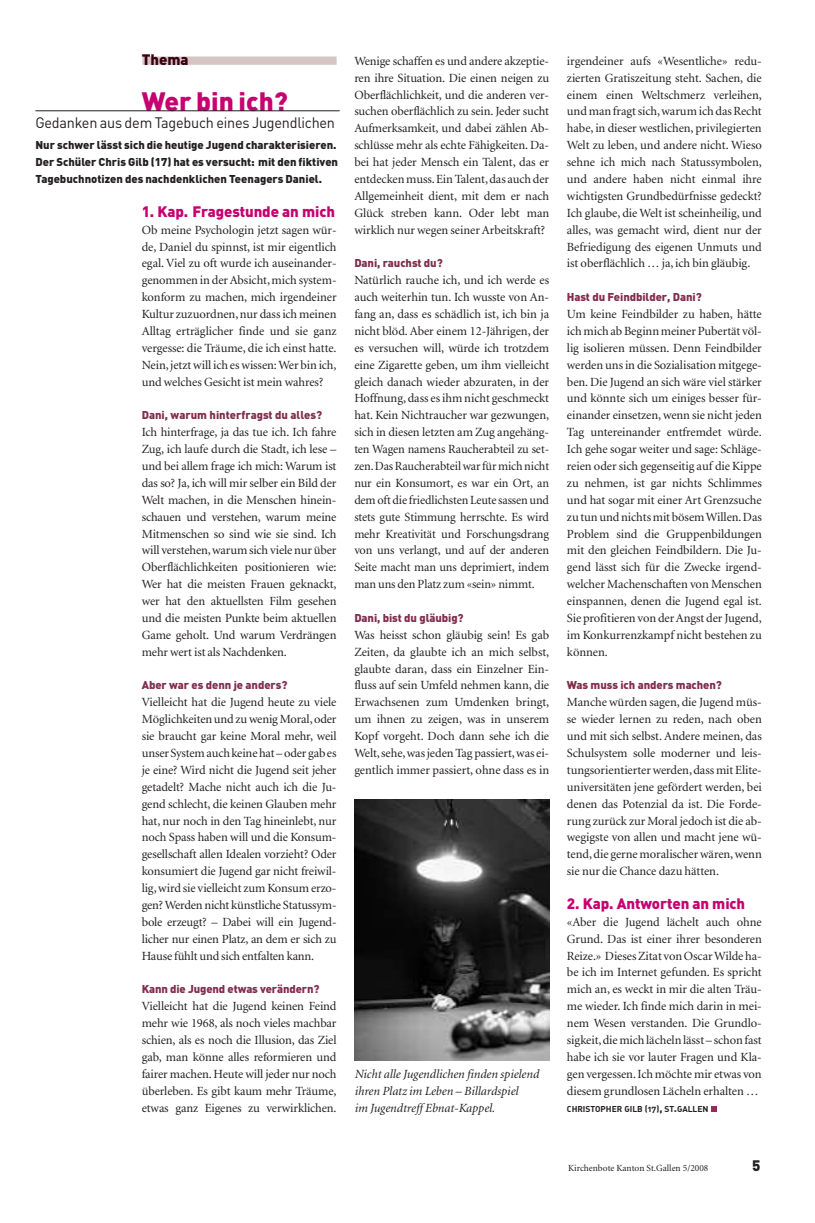
<style>
.page{position:relative;width:815px;height:1223px;background:#fff}
.page>*{position:absolute;margin:0;border:0;box-sizing:border-box;transform-origin:0 0}
.t1{font:900 26.25px "DIN";color:#c60170}
.t2{font:900 15px "DIN";letter-spacing:-.005em;color:#c60170}
.t3{font:15px "DIN";letter-spacing:-.015em;color:#231f20;scale:.96 1}
.t4{font:900 15px "DIN";color:#390014}
.t5{font:900 15px "DIN";color:#231f20}
.t6{font:12.5px/16.9px "Minion";letter-spacing:-.005em;color:#231f20;text-align:justify}
.t7{font:italic 12.5px/16.9px "Minion";color:#231f20}
.t8{font:900 11.25px "DIN";letter-spacing:-.005em;color:#812e4d}
.t9{font:900 11.25px/16.9px "DIN";color:#231f20}
.t10{font:9.38px "Minion";color:#231f20}
.t11{font:8.5px "DIN Bold Alternate";color:#231f20}
.s1{font-size:8.75px}
.s2{font-size:11.25px}
</style>
<div class="page">
<div style="left:142px;top:56px;width:195px;height:9px;background:#d5c5c3"></div>
<hr style="left:35px;top:111px;width:305px;height:1px;background:#231f20">
<svg style="left:712px;top:1106px;width:5px;height:5px"></svg>
<img style="left:354px;top:799px;width:195px;height:261px">
<p class="t4" style="left:142px;top:51px;width:48px">Thema</p>
<h1 class="t1" style="left:142px;top:87px;width:148px">Wer bin ich?</h1>
<p class="t3" style="left:35px;top:114px;width:314px">Gedanken aus dem Tagebuch eines Jugendlichen</p>
<p class="t9" style="left:35px;top:137px;width:304px">Nur schwer lässt sich die heutige Jugend charakterisieren.<br>Der Schüler Chris Gilb (17) hat es versucht: mit den fiktiven<br>Tagebuchnotizen des nachdenklichen Teenagers Daniel.</p>
<p class="t2" style="left:142px;top:203px;width:195px">1. Kap. Fragestunde an mich</p>
<p class="t6" style="left:142px;top:222px;width:196px">Ob meine Psychologin jetzt sagen wür&shy;de, Daniel du spinnst, ist mir eigentlich egal. Viel zu oft wurde ich auseinander&shy;genommen in der Absicht, mich system&shy;konform zu machen, mich irgendeiner Kultur zuzuordnen, nur dass ich meinen Alltag erträglicher finde und sie ganz vergesse: die Träume, die ich einst hatte.<br>Nein, jetzt will ich es wissen: Wer bin ich, und welches Gesicht ist mein wahres?</p>
<p class="t8" style="left:142px;top:409px;width:182px">Dani, warum hinterfragst du alles?</p>
<p class="t6" style="left:142px;top:425px;width:196px">Ich hinterfrage, ja das tue ich. Ich fahre Zug, ich laufe durch die Stadt, ich lese – und bei allem frage ich mich: Warum ist das so? Ja, ich will mir selber ein Bild der Welt machen, in die Menschen hinein&shy;schauen und verstehen, warum meine Mitmenschen so sind wie sie sind. Ich will verstehen,warum sich viele nur über Oberflächlichkeiten positionieren wie:<br>Wer hat die meisten Frauen geknackt, wer hat den aktuellsten Film gesehen und die meisten Punkte beim aktuellen Game geholt. Und warum Verdrängen mehr wert ist als Nachdenken.</p>
<p class="t8" style="left:142px;top:679px;width:147px">Aber war es denn je anders?</p>
<p class="t6" style="left:142px;top:695px;width:196px">Vielleicht hat die Jugend heute zu viele Möglichkeiten und zu wenig Moral,oder sie braucht gar keine Moral mehr, weil unser System auch keine hat – oder gab es je eine? Wird nicht die Jugend seit jeher getadelt? Mache nicht auch ich die Ju&shy;gend schlecht, die keinen Glauben mehr hat, nur noch in den Tag hineinlebt, nur noch Spass haben will und die Konsum&shy;gesellschaft allen Idealen vorzieht? Oder konsumiert die Jugend gar nicht freiwil&shy;lig, wird sie vielleicht zum Konsum erzo&shy;gen? Werden nicht künstliche Statussym&shy;bole erzeugt? – Dabei will ein Jugend&shy;licher nur einen Platz, an dem er sich zu Hause fühlt und sich entfalten kann.</p>
<p class="t8" style="left:142px;top:982px;width:179px">Kann die Jugend etwas verändern?</p>
<p class="t6" style="left:142px;top:998px;width:196px">Vielleicht hat die Jugend keinen Feind mehr wie 1968, als noch vieles machbar schien, als es noch die Illusion, das Ziel gab, man könne alles reformieren und fairer machen. Heute will jeder nur noch überleben. Es gibt kaum mehr Träume, etwas ganz Eigenes zu verwirklichen.</p>
<p class="t6" style="left:354px;top:53px;width:196px">Wenige schaffen es und andere akzeptie&shy;ren ihre Situation. Die einen neigen zu Oberflächlichkeit, und die anderen ver&shy;suchen oberflächlich zu sein. Jeder sucht Aufmerksamkeit, und dabei zählen Ab&shy;schlüsse mehr als echte Fähigkeiten. Da&shy;bei hat jeder Mensch ein Talent, das er entdecken muss.Ein Talent,das auch der Allgemeinheit dient, mit dem er nach Glück streben kann. Oder lebt man wirklich nur wegen seiner Arbeitskraft?</p>
<p class="t8" style="left:354px;top:257px;width:90px">Dani, rauchst du?</p>
<p class="t6" style="left:354px;top:273px;width:196px">Natürlich rauche ich, und ich werde es auch weiterhin tun. Ich wusste von An&shy;fang an, dass es schädlich ist, ich bin ja nicht blöd. Aber einem 12-Jährigen, der es versuchen will, würde ich trotzdem eine Zigarette geben, um ihm vielleicht gleich danach wieder abzuraten, in der Hoffnung, dass es ihm nicht geschmeckt hat. Kein Nichtraucher war gezwungen, sich in diesen letzten am Zug angehäng&shy;ten Wagen namens Raucherabteil zu set&shy;zen.Das Raucherabteil war für mich nicht nur ein Konsumort, es war ein Ort, an dem oft die friedlichsten Leute sassen und stets gute Stimmung herrschte. Es wird mehr Kreativität und Forschungsdrang von uns verlangt, und auf der anderen Seite macht man uns deprimiert, indem man uns den Platz zum «sein» nimmt.</p>
<p class="t8" style="left:354px;top:611px;width:111px">Dani, bist du gläubig?</p>
<p class="t6" style="left:354px;top:627px;width:196px">Was heisst schon gläubig sein! Es gab Zeiten, da glaubte ich an mich selbst, glaubte daran, dass ein Einzelner Ein&shy;fluss auf sein Umfeld nehmen kann, die Erwachsenen zum Umdenken bringt, um ihnen zu zeigen, was in unserem Kopf vorgeht. Doch dann sehe ich die Welt,sehe,was jeden Tag passiert,was ei&shy;gentlich immer passiert, ohne dass es in</p>
<p class="t7" style="left:354px;top:1066px;width:186px">Nicht alle Jugendlichen finden spielend ihren Platz im Leben – Billardspiel<br>im Jugendtreff Ebnat-Kappel.</p>
<p class="t6" style="left:567px;top:53px;width:196px">irgendeiner aufs «Wesentliche» redu&shy;zierten Gratiszeitung steht. Sachen, die einem einen Weltschmerz verleihen, und man fragt sich,warum ich das Recht habe, in dieser westlichen, privilegierten Welt zu leben, und andere nicht. Wieso sehne ich mich nach Statussymbolen, und andere haben nicht einmal ihre wichtigsten Grundbedürfnisse gedeckt?<br>Ich glaube, die Welt ist scheinheilig, und alles, was gemacht wird, dient nur der Befriedigung des eigenen Unmuts und ist oberflächlich … ja, ich bin gläubig.</p>
<p class="t8" style="left:567px;top:291px;width:136px">Hast du Feindbilder, Dani?</p>
<p class="t6" style="left:567px;top:306px;width:196px">Um keine Feindbilder zu haben, hätte ich mich ab Beginn meiner Pubertät völ&shy;lig isolieren müssen. Denn Feindbilder werden uns in die Sozialisation mitgege&shy;ben. Die Jugend an sich wäre viel stärker und könnte sich um einiges besser für&shy;einander einsetzen, wenn sie nicht jeden Tag untereinander entfremdet würde.<br>Ich gehe sogar weiter und sage: Schläge&shy;reien oder sich gegenseitig auf die Kippe zu nehmen, ist gar nichts Schlimmes und hat sogar mit einer Art Grenzsuche zu tun und nichts mit bösem Willen.Das Problem sind die Gruppenbildungen mit den gleichen Feindbildern. Die Ju&shy;gend lässt sich für die Zwecke irgend&shy;welcher Machenschaften von Menschen einspannen, denen die Jugend egal ist.<br>Sie profitieren von der Angst der Jugend, im Konkurrenzkampf nicht bestehen zu können.</p>
<p class="t8" style="left:567px;top:679px;width:157px">Was muss ich anders machen?</p>
<p class="t6" style="left:567px;top:695px;width:196px">Manche würden sagen, die Jugend müs&shy;se wieder lernen zu reden, nach oben und mit sich selbst. Andere meinen, das Schulsystem solle moderner und leis&shy;tungsorientierter werden, dass mit Elite&shy;universitäten jene gefördert werden, bei denen das Potenzial da ist. Die Forde&shy;rung zurück zur Moral jedoch ist die ab&shy;wegigste von allen und macht jene wü&shy;tend, die gerne moralischer wären, wenn sie nur die Chance dazu hätten.</p>
<p class="t2" style="left:567px;top:895px;width:180px">2. Kap. Antworten an mich</p>
<p class="t6" style="left:567px;top:914px;width:196px">«Aber die Jugend lächelt auch ohne Grund. Das ist einer ihrer besonderen Reize.» Dieses Zitat von Oscar Wilde ha&shy;be ich im Internet gefunden. Es spricht mich an, es weckt in mir die alten Träu&shy;me wieder. Ich finde mich darin in mei&shy;nem Wesen verstanden. Die Grundlo&shy;sigkeit,die mich lächeln lässt – schon fast habe ich sie vor lauter Fragen und Kla&shy;gen vergessen. Ich möchte mir etwas von diesem grundlosen Lächeln erhalten …</p>
<p class="t11" style="left:567px;top:1103px;width:143px">CHRISTOPHER GILB <span class="s1">(17)</span><span class="s2">,</span> ST<span class="s2">.</span>GALLEN</p>
<p class="t10" style="left:568px;top:1164px;width:142px">Kirchenbote Kanton St.Gallen 5/2008</p>
<p class="t5" style="left:752px;top:1156px;width:10px">5</p>
</div>
